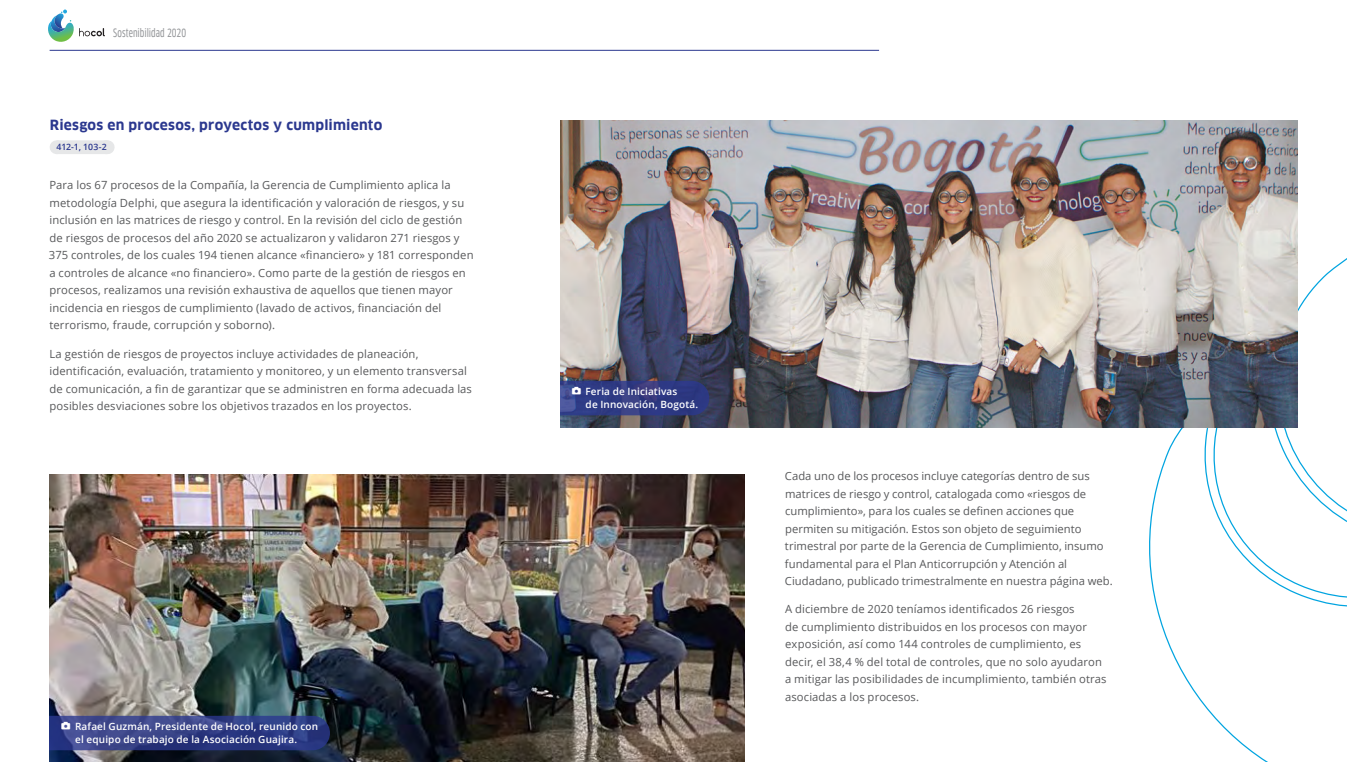
<style>
.page{position:relative;width:1347px;height:762px;background:#fff}
.page>*{position:absolute;margin:0;border:0;box-sizing:border-box;transform-origin:0 0}
.T3{font:700 13.75px "Clan Pro";letter-spacing:.02em;color:#2b388f}
.Texto_fondo{font:11.25px/17.5px "Open Sans";letter-spacing:.01em;color:#58595b}
.t1{font:11.25px "Clan Pro Cond News";color:#939598}
.t2{font:600 10px/12.5px "Open Sans";letter-spacing:.015em;color:#fff}
.gri{font:600 8.75px "Open Sans";letter-spacing:-.01em;color:#2b388f}
.s1{font-family:"camara";font-weight:400;font-size:8.75px}
</style>
<div class="page">
<div style="left:56px;top:140px;width:51px;height:14px;background:#e6e7e8"></div>
<svg style="left:107px;top:140px;width:1px;height:14px"></svg>
<svg style="left:1116px;top:427px;width:230px;height:335px"></svg>
<svg style="left:1209px;top:220px;width:137px;height:379px"></svg>
<img style="left:50px;top:475px;width:694px;height:287px">
<img style="left:560px;top:120px;width:737px;height:307px">
<svg style="left:560px;top:381px;width:149px;height:34px;background:#323c83"></svg>
<svg style="left:50px;top:716px;width:280px;height:34px;background:#333f85"></svg>
<svg style="left:48px;top:10px;width:57px;height:32px"></svg>
<hr style="left:50px;top:50px;width:829px;height:1px;background:#2b388f">
<p class="t1" style="left:113px;top:26px;width:74px">Sostenibilidad 2020</p>
<p class="T3" style="left:50px;top:117px;width:334px">Riesgos en procesos, proyectos y cumplimiento</p>
<p class="gri" style="left:56px;top:141px;width:52px">412-1, 103-2</p>
<p class="Texto_fondo" style="left:49px;top:176px;width:426px">Para los 67 procesos de la Compañía, la Gerencia de Cumplimiento aplica la metodología Delphi, que asegura la identificación y valoración de riesgos, y su inclusión en las matrices de riesgo y control. En la revisión del ciclo de gestión de riesgos de procesos del año 2020 se actualizaron y validaron 271 riesgos y 375 controles, de los cuales 194 tienen alcance «financiero» y 181 corresponden a controles de alcance «no financiero». Como parte de la gestión de riesgos en procesos, realizamos una revisión exhaustiva de aquellos que tienen mayor incidencia en riesgos de cumplimiento (lavado de activos, financiación del terrorismo, fraude, corrupción y soborno).</p>
<p class="Texto_fondo" style="left:49px;top:344px;width:424px">La gestión de riesgos de proyectos incluye actividades de planeación, identificación, evaluación, tratamiento y monitoreo, y un elemento transversal de comunicación, a fin de garantizar que se administren en forma adecuada las posibles desviaciones sobre los objetivos trazados en los proyectos.</p>
<p class="t2" style="left:75px;top:720px;width:245px;text-indent:-14px"><span class="s1">A</span> Rafael Guzmán, Presidente de Hocol, reunido con el equipo de trabajo de la Asociación Guajira.</p>
<p class="t2" style="left:585px;top:385px;width:114px;text-indent:-14px"><span class="s1">A</span> Feria de Iniciativas<br>de Innovación, Bogotá.</p>
<p class="Texto_fondo" style="left:785px;top:467px;width:329px">Cada uno de los procesos incluye categorías dentro de sus matrices de riesgo y control, catalogada como «riesgos de cumplimiento», para los cuales se definen acciones que permiten su mitigación. Estos son objeto de seguimiento trimestral por parte de la Gerencia de Cumplimiento, insumo fundamental para el Plan Anticorrupción y Atención al Ciudadano, publicado trimestralmente en nuestra página web.</p>
<p class="Texto_fondo" style="left:785px;top:600px;width:323px">A diciembre de 2020 teníamos identificados 26 riesgos<br>de cumplimiento distribuidos en los procesos con mayor exposición, así como 144 controles de cumplimiento, es decir, el 38,4 % del total de controles, que no solo ayudaron a mitigar las posibilidades de incumplimiento, también otras asociadas a los procesos.</p>
</div>
